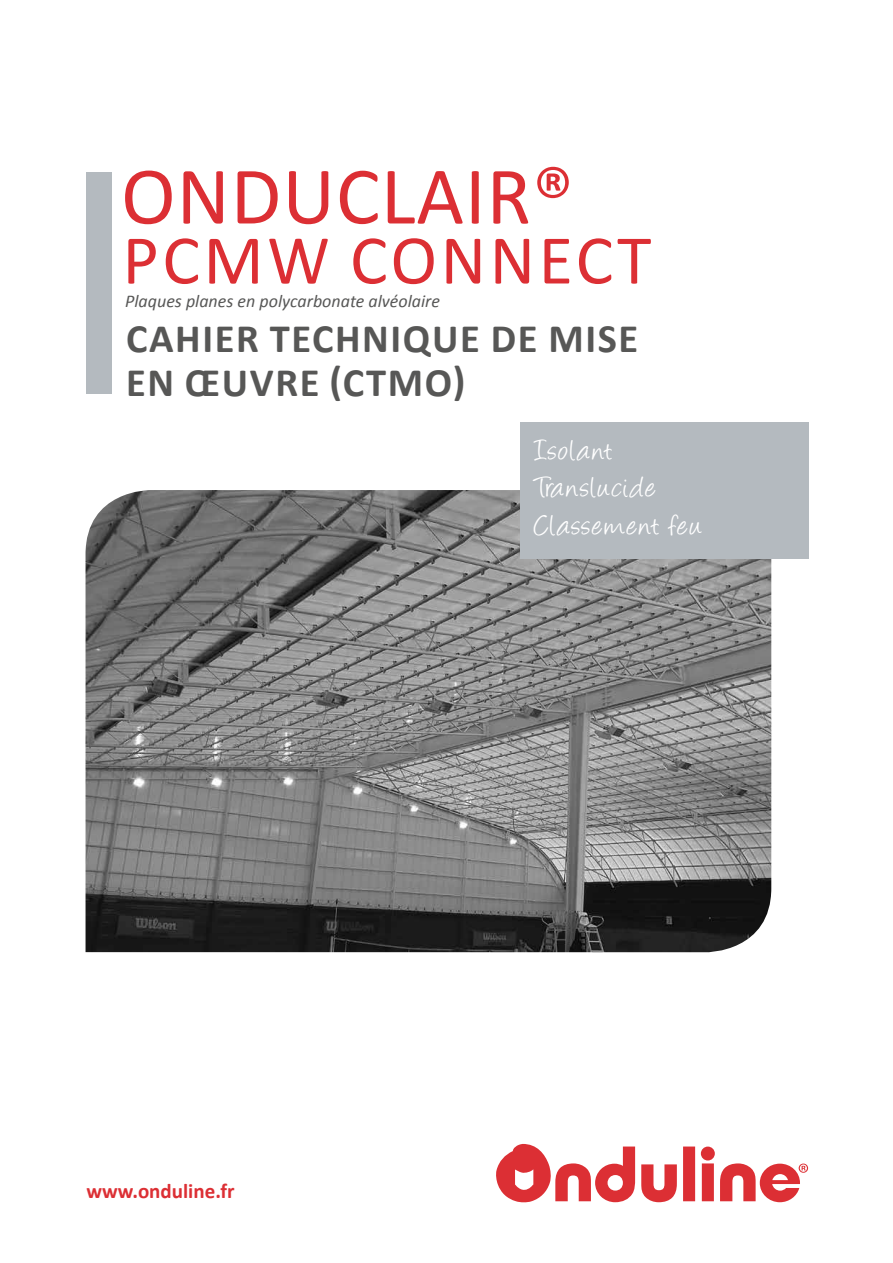
<style>
.page{position:relative;width:893px;height:1263px;background:#fff}
.page>*{position:absolute;margin:0;border:0;box-sizing:border-box;transform-origin:0 0}
.t1{font:82.5px "Calibri";letter-spacing:.01em;color:#dc2f34}
.t2{font:70.5px "Calibri";letter-spacing:.05em;color:#dc2f34}
.t3{font:700 40.5px/43.5px "Calibri";letter-spacing:.04em;color:#575756}
.t4{font:33px/37.5px "Angelina";letter-spacing:.05em;color:#fff}
.t5{font:700 21px "Calibri";color:#dc2f34}
.t6{font:italic 18px "Calibri";color:#575756}
</style>
<div class="page">
<div style="left:86px;top:172px;width:26px;height:221px;background:#b4babf"></div>
<img style="left:86px;top:490px;width:685px;height:462px">
<div style="left:520px;top:422px;width:288px;height:137px;background:#b4babf"></div>
<svg style="left:496px;top:1144px;width:312px;height:59px"></svg>
<h1 class="t1" style="left:121px;top:144px;width:454px">ONDUCLAIR®</h1>
<h2 class="t2" style="left:122px;top:215px;width:530px">PCMW CONNECT</h2>
<p class="t6" style="left:125px;top:288px;width:316px">Plaques planes en polycarbonate alvéolaire</p>
<h3 class="t3" style="left:126px;top:317px;width:514px">CAHIER TECHNIQUE DE MISE<br>EN ŒUVRE (CTMO)</h3>
<h3 class="t4" style="left:535px;top:435px;width:168px">Isolant<br>Translucide<br>Classement feu</h3>
<p class="t5" style="left:86px;top:1177px;width:150px">www.onduline.fr</p>
</div>
